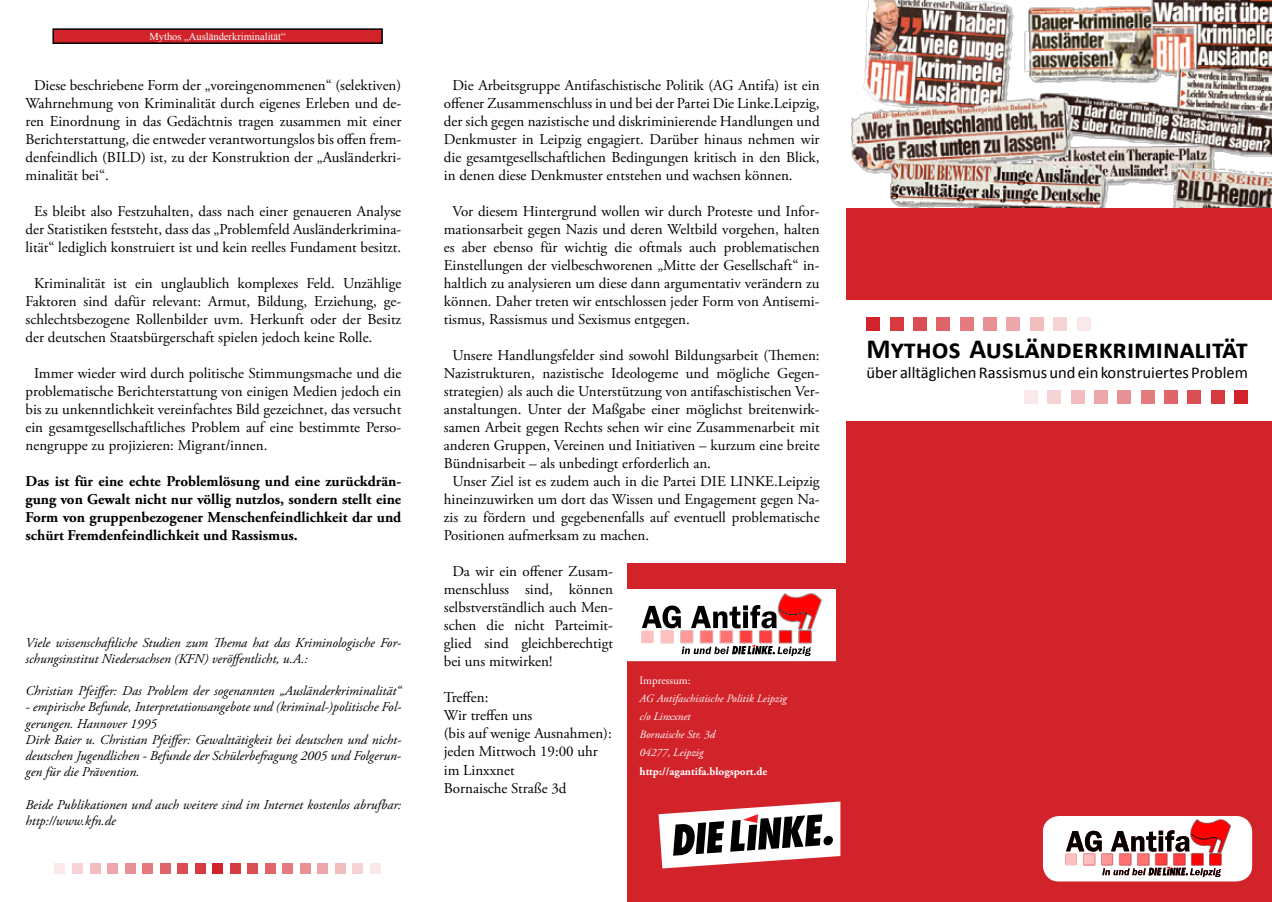
<style>
.page{position:relative;width:1272px;height:902px;background:#fff}
.page>*{position:absolute;margin:0;border:0;box-sizing:border-box;transform-origin:0 0}
.t1{font:700 27.75px "Calibri";color:#000}
.t2{font:16.5px "Calibri";color:#000}
.t3{font:15px/18px "Adobe Garamond Pro";color:#000;text-align:justify}
.t4{font:700 15px/18px "Adobe Garamond Pro";color:#000;text-align:justify}
.t5{font:italic 13.5px/16.2px "Adobe Garamond Pro";color:#000}
.t6{font:italic 11.25px/18px "Adobe Garamond Pro";color:#fff}
.t7{font:700 11.25px "Adobe Garamond Pro";color:#fff}
.t8{font:11.25px "Adobe Garamond Pro";color:#fff}
.t9{font:10.5px "Times New Roman";color:#fff}
</style>
<div class="page">
<div style="left:845px;top:421px;width:426px;height:480px;background:#d2232a"></div>
<div style="left:845px;top:208px;width:426px;height:92px;background:#d2232a"></div>
<svg style="left:1042px;top:816px;width:210px;height:65px;background:#dbb7b8"></svg>
<div style="left:1076px;top:317px;width:14px;height:14px;background:#fae9ea"></div>
<img style="left:851px;top:0;width:420px;height:208px">
<div style="left:1053px;top:317px;width:13px;height:14px;background:#f6d3d5"></div>
<div style="left:1029px;top:317px;width:14px;height:14px;background:#f1bdbf"></div>
<div style="left:1006px;top:317px;width:14px;height:14px;background:#eda7aa"></div>
<div style="left:983px;top:317px;width:13px;height:14px;background:#e89194"></div>
<div style="left:959px;top:317px;width:14px;height:14px;background:#e47b7f"></div>
<div style="left:936px;top:317px;width:14px;height:14px;background:#df656a"></div>
<div style="left:913px;top:317px;width:13px;height:14px;background:#db4f54"></div>
<div style="left:889px;top:317px;width:14px;height:14px;background:#d6393f"></div>
<div style="left:866px;top:317px;width:14px;height:14px;background:#d2232a"></div>
<div style="left:1023px;top:390px;width:14px;height:14px;background:#fae9ea"></div>
<div style="left:1047px;top:390px;width:13px;height:14px;background:#f6d3d5"></div>
<div style="left:1070px;top:390px;width:14px;height:14px;background:#f1bdbf"></div>
<div style="left:1093px;top:390px;width:14px;height:14px;background:#eda7aa"></div>
<div style="left:1117px;top:390px;width:14px;height:14px;background:#e89194"></div>
<div style="left:1140px;top:390px;width:14px;height:14px;background:#e47b7f"></div>
<div style="left:1163px;top:390px;width:14px;height:14px;background:#df656a"></div>
<div style="left:1187px;top:390px;width:14px;height:14px;background:#db4f54"></div>
<div style="left:1210px;top:390px;width:14px;height:14px;background:#d6393f"></div>
<div style="left:1234px;top:390px;width:13px;height:14px;background:#d2232a"></div>
<div style="left:53px;top:29px;width:329px;height:14px;background:#d2232a"></div>
<div style="left:52px;top:28px;width:331px;height:16px;border:2px solid #000"></div>
<div style="left:55px;top:863px;width:10px;height:10px;background:#fae9ea"></div>
<div style="left:72px;top:863px;width:11px;height:10px;background:#f6d3d5"></div>
<div style="left:90px;top:863px;width:10px;height:10px;background:#f1bdbf"></div>
<div style="left:107px;top:863px;width:11px;height:10px;background:#eda7aa"></div>
<div style="left:125px;top:863px;width:10px;height:10px;background:#e89194"></div>
<div style="left:142px;top:863px;width:11px;height:10px;background:#e47b7f"></div>
<div style="left:160px;top:863px;width:10px;height:10px;background:#df656a"></div>
<div style="left:177px;top:863px;width:11px;height:10px;background:#db4f54"></div>
<div style="left:195px;top:863px;width:10px;height:10px;background:#d6393f"></div>
<div style="left:370px;top:863px;width:10px;height:10px;background:#fae9ea"></div>
<div style="left:352px;top:863px;width:11px;height:10px;background:#f6d3d5"></div>
<div style="left:335px;top:863px;width:10px;height:10px;background:#f1bdbf"></div>
<div style="left:317px;top:863px;width:11px;height:10px;background:#eda7aa"></div>
<div style="left:300px;top:863px;width:10px;height:10px;background:#e89194"></div>
<div style="left:282px;top:863px;width:11px;height:10px;background:#e47b7f"></div>
<div style="left:265px;top:863px;width:10px;height:10px;background:#df656a"></div>
<div style="left:247px;top:863px;width:11px;height:10px;background:#db4f54"></div>
<div style="left:230px;top:863px;width:10px;height:10px;background:#d6393f"></div>
<div style="left:212px;top:863px;width:11px;height:10px;background:#d2232a"></div>
<div style="left:626px;top:563px;width:227px;height:338px;background:#d2232a"></div>
<svg style="left:658px;top:801px;width:182px;height:68px"></svg>
<svg style="left:626px;top:589px;width:209px;height:72px;background:#dbbfbf"></svg>
<p class="t9" style="left:149px;top:29px;width:138px">Mythos „Ausländerkriminalität“</p>
<p class="t3" style="left:26px;top:77px;width:377px;text-indent:9px">Diese beschriebene Form der „voreingenommenen“ (selektiven)<br>Wahrnehmung von Kriminalität durch eigenes Erleben und de&shy;ren Einordnung in das Gedächtnis tragen zusammen mit einer Berichterstattung, die entweder verantwortungslos bis offen frem&shy;denfeindlich (BILD) ist, zu der Konstruktion der „Ausländerkri&shy;minalität bei“.</p>
<p class="t3" style="left:26px;top:203px;width:377px;text-align:center">Es bleibt also Festzuhalten, dass nach einer genaueren Analyse der Statistiken feststeht, dass das „Problemfeld Ausländerkrimina&shy;lität“ lediglich konstruiert ist und kein reelles Fundament besitzt.</p>
<p class="t3" style="left:26px;top:275px;width:377px;text-indent:9px">Kriminalität ist ein unglaublich komplexes Feld. Unzählige Faktoren sind dafür relevant: Armut, Bildung, Erziehung, ge&shy;schlechtsbezogene Rollenbilder uvm. Herkunft oder der Besitz der deutschen Staatsbürgerschaft spielen jedoch keine Rolle.</p>
<p class="t3" style="left:26px;top:365px;width:377px;text-indent:9px">Immer wieder wird durch politische Stimmungsmache und die problematische Berichterstattung von einigen Medien jedoch ein bis zu unkenntlichkeit vereinfachtes Bild gezeichnet, das versucht ein gesamtgesellschaftliches Problem auf eine bestimmte Perso&shy;nengruppe zu projizieren: Migrant/innen.</p>
<p class="t4" style="left:26px;top:473px;width:377px">Das ist für eine echte Problemlösung und eine zurückdrän&shy;gung von Gewalt nicht nur völlig nutzlos, sondern stellt eine Form von gruppenbezogener Menschenfeindlichkeit dar und schürt Fremdenfeindlichkeit und Rassismus.</p>
<p class="t5" style="left:26px;top:634px;width:377px">Viele wissenschaftliche Studien zum Thema hat das Kriminologische For&shy;schungsinstitut Niedersachsen (KFN) veröffentlicht, u.A.:</p>
<p class="t5" style="left:26px;top:683px;width:377px">Christian Pfeiffer: Das Problem der sogenannten „Ausländerkriminalität“</p>
<p class="t5" style="left:26px;top:699px;width:377px">- empirische Befunde, Interpretationsangebote und (kriminal-)politische Fol&shy;gerungen. Hannover 1995<br>Dirk Baier u. Christian Pfeiffer: Gewalttätigkeit bei deutschen und nicht&shy;deutschen Jugendlichen - Befunde der Schülerbefragung 2005 und Folgerun&shy;gen für die Prävention.</p>
<p class="t5" style="left:26px;top:796px;width:377px">Beide Publikationen und auch weitere sind im Internet kostenlos abrufbar: http://www.kfn.de</p>
<p class="t3" style="left:444px;top:77px;width:377px;text-indent:9px">Die Arbeitsgruppe Antifaschistische Politik (AG Antifa) ist ein offener Zusammenschluss in und bei der Partei Die Linke.Leipzig, der sich gegen nazistische und diskriminierende Handlungen und Denkmuster in Leipzig engagiert. Darüber hinaus nehmen wir die gesamtgesellschaftlichen Bedingungen kritisch in den Blick, in denen diese Denkmuster entstehen und wachsen können.</p>
<p class="t3" style="left:444px;top:203px;width:377px;text-indent:9px">Vor diesem Hintergrund wollen wir durch Proteste und Infor&shy;mationsarbeit gegen Nazis und deren Weltbild vorgehen, halten es aber ebenso für wichtig die oftmals auch problematischen Einstellungen der vielbeschworenen „Mitte der Gesellschaft“ in&shy;haltlich zu analysieren um diese dann argumentativ verändern zu können. Daher treten wir entschlossen jeder Form von Antisemi&shy;tismus, Rassismus und Sexismus entgegen.</p>
<p class="t3" style="left:452px;top:347px;width:369px">Unsere Handlungsfelder sind sowohl Bildungsarbeit (Themen:</p>
<p class="t3" style="left:444px;top:365px;width:377px">Nazistrukturen, nazistische Ideologeme und mögliche Gegen-</p>
<p class="t3" style="left:444px;top:383px;width:377px">strategien) als auch die Unterstützung von antifaschistischen Ver-</p>
<p class="t3" style="left:444px;top:401px;width:377px">anstaltungen. Unter der Maßgabe einer möglichst breitenwirk-</p>
<p class="t3" style="left:444px;top:419px;width:377px">samen Arbeit gegen Rechts sehen wir eine Zusammenarbeit mit</p>
<p class="t3" style="left:444px;top:437px;width:377px">anderen Gruppen, Vereinen und Initiativen – kurzum eine breite</p>
<p class="t3" style="left:444px;top:455px;width:269px">Bündnisarbeit – als unbedingt erforderlich an.</p>
<p class="t3" style="left:452px;top:473px;width:369px">Unser Ziel ist es zudem auch in die Partei DIE LINKE.Leipzig</p>
<p class="t3" style="left:444px;top:491px;width:377px">hineinzuwirken um dort das Wissen und Engagement gegen Na-</p>
<p class="t3" style="left:444px;top:509px;width:377px">zis zu fördern und gegebenenfalls auf eventuell problematische</p>
<p class="t3" style="left:444px;top:527px;width:207px">Positionen aufmerksam zu machen.</p>
<p class="t3" style="left:444px;top:563px;width:171px;text-indent:9px">Da wir ein offener Zusam&shy;menschluss sind, können selbstverständlich auch Men&shy;schen die nicht Parteimit&shy;glied sind gleichberechtigt bei uns mitwirken!</p>
<p class="t3" style="left:444px;top:689px;width:169px;text-align:left">Treffen:<br>Wir treffen uns<br>(bis auf wenige Ausnahmen): jeden Mittwoch 19:00 uhr im Linxxnet<br>Bornaische Straße 3d</p>
<p class="t8" style="left:639px;top:674px;width:52px">Impressum:</p>
<p class="t6" style="left:639px;top:690px;width:149px">AG Antifaschistische Politik Leipzig c/o Linxxnet<br>Bornaische Str. 3d<br>04277, Leipzig</p>
<p class="t7" style="left:639px;top:764px;width:129px">http://agantifa.blogsport.de</p>
<h1 class="t1" style="left:866px;top:332px;width:383px">Mythos Ausländerkriminalität</h1>
<p class="t2" style="left:866px;top:362px;width:383px">über alltäglichen Rassismus und ein konstruiertes Problem</p>
</div>
